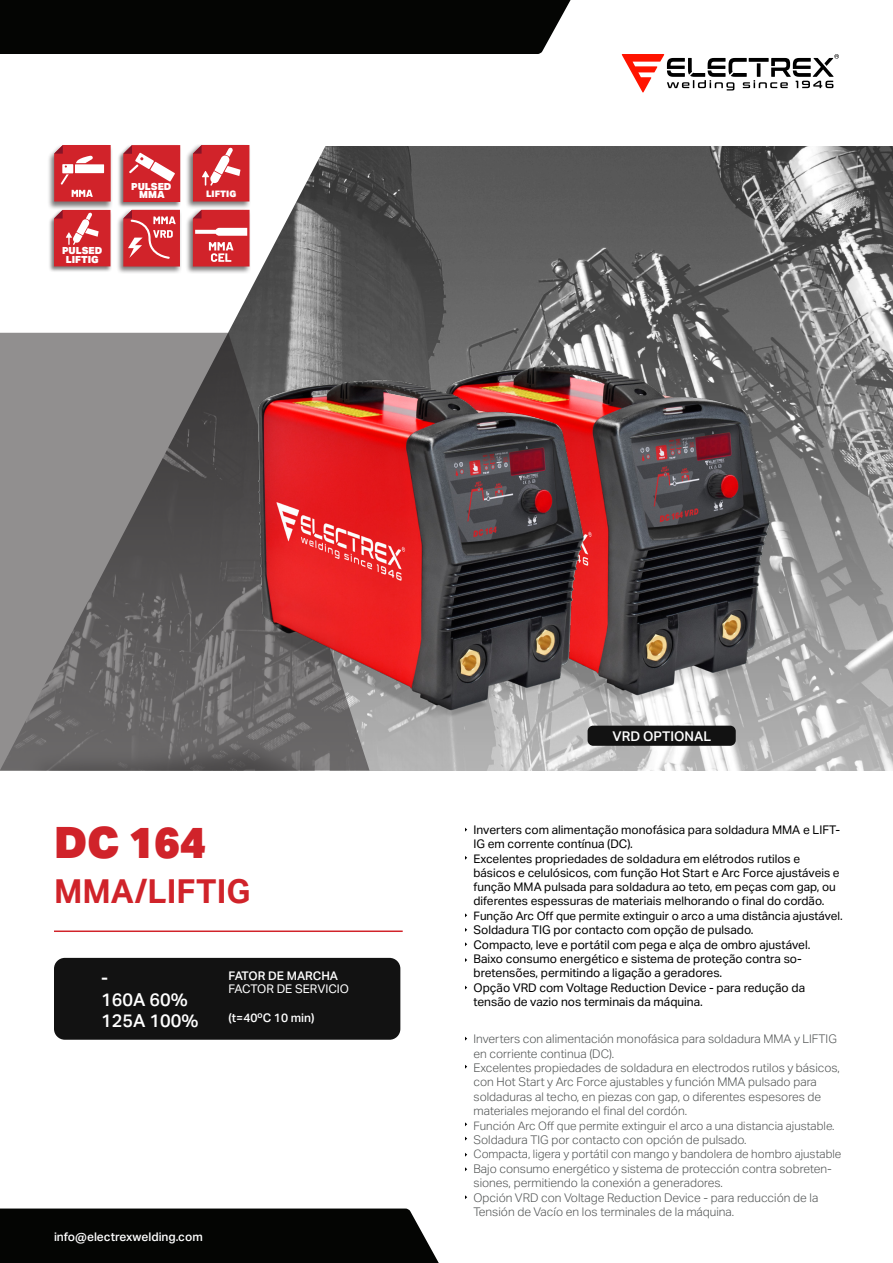
<style>
.page{position:relative;width:893px;height:1263px;background:#fff}
.page>*{position:absolute;margin:0;border:0;box-sizing:border-box;transform-origin:0 0}
.t1{font:900 43.5px "Aktiv Grotesk";color:#d0232a}
.t2{font:700 33px "Aktiv Grotesk";color:#d0232a}
.t3{font:500 18px "Aktiv Grotesk";color:#fff}
.t4{font:500 13.5px "Aktiv Grotesk";color:#fff}
.t5{font:300 12px/14.4px "Aktiv Grotesk";color:#4f5252}
.t6{font:12px/14.4px "Aktiv Grotesk";color:#000001}
.t7{font:500 12px "Aktiv Grotesk";color:#fff}
.t8{font:12px "Aktiv Grotesk";color:#fff}
.t9{font:11.85px/14.2px "Aktiv Grotesk";color:#000001}
.t10{font:300 11.7px "Aktiv Grotesk";color:#4f5252}
.t11{font:11.7px "Aktiv Grotesk";color:#000001}
.Paragraph_Style_4{font:900 9.9px "Aktiv Grotesk";color:#fff}
.Paragraph_Style_4-2{font:900 9px "Aktiv Grotesk";color:#fff}
</style>
<div class="page">
<svg style="left:622px;top:54px;width:217px;height:39px"></svg>
<div style="left:0;top:1208px;width:439px;height:55px;background:#040503"></div>
<hr style="left:54px;top:930px;width:349px;height:2px;background:#d1232a">
<div style="left:0;top:0;width:571px;height:54px;background:#040503"></div>
<img style="left:326px;top:147px;width:567px;height:623px">
<svg style="left:0;top:146px;width:326px;height:187px"></svg>
<svg style="left:0;top:333px;width:369px;height:437px;background:#747272"></svg>
<div style="left:47px;top:144px;width:66px;height:66px;background:#231f20;opacity:.6"></div>
<svg style="left:54px;top:145px;width:57px;height:56px;background:#d84c52"></svg>
<div style="left:185px;top:208px;width:66px;height:66px;background:#231f20;opacity:.6"></div>
<svg style="left:193px;top:210px;width:57px;height:56px;background:#d84b51"></svg>
<div style="left:186px;top:144px;width:65px;height:65px;background:#231f20;opacity:.6"></div>
<svg style="left:193px;top:145px;width:56px;height:56px;background:#d64147"></svg>
<div style="left:48px;top:209px;width:64px;height:64px;background:#231f20;opacity:.6"></div>
<svg style="left:54px;top:210px;width:56px;height:56px;background:#d43940"></svg>
<div style="left:117px;top:144px;width:65px;height:64px;background:#231f20;opacity:.6"></div>
<svg style="left:123px;top:145px;width:57px;height:57px;background:#d54147"></svg>
<div style="left:54px;top:958px;width:346px;height:82px;background:#121212;border-radius:11px"></div>
<div style="left:116px;top:208px;width:66px;height:66px;background:#231f20;opacity:.6"></div>
<svg style="left:123px;top:210px;width:57px;height:56px;background:#d64349"></svg>
<img style="left:436px;top:358px;width:339px;height:351px">
<img style="left:250px;top:373px;width:339px;height:351px">
<div style="left:588px;top:726px;width:148px;height:20px;background:#121212;border-radius:6px"></div>
<p class="Paragraph_Style_4" style="left:62px;top:244px;width:42px">PULSED</p>
<p class="Paragraph_Style_4" style="left:66px;top:253px;width:34px">LIFTIG</p>
<p class="Paragraph_Style_4" style="left:131px;top:180px;width:42px">PULSED</p>
<p class="Paragraph_Style_4" style="left:139px;top:188px;width:27px">MMA</p>
<p class="Paragraph_Style_4-2" style="left:206px;top:188px;width:32px">LIFTIG</p>
<p class="t1" style="left:54px;top:814px;width:153px">DC 164</p>
<p class="t2" style="left:54px;top:871px;width:198px">MMA/LIFTIG</p>
<p class="t3" style="left:101px;top:967px;width:9px">-</p>
<p class="t3" style="left:101px;top:988px;width:88px">160A 60%</p>
<p class="t3" style="left:101px;top:1010px;width:99px">125A 100%</p>
<p class="t7" style="left:229px;top:968px;width:111px">FATOR DE MARCHA</p>
<p class="t8" style="left:229px;top:982px;width:122px">FACTOR DE SERVICIO</p>
<p class="t7" style="left:229px;top:1010px;width:87px">(t=40ºC 10 min)</p>
<p class="t7" style="left:54px;top:1229px;width:150px">info@electrexwelding.com</p>
<p class="t4" style="left:612px;top:728px;width:100px">VRD OPTIONAL</p>
<p class="t6" style="left:473px;top:822px;width:368px">Inverters com alimentação monofásica para soldadura MMA e LIFT-<br>IG em corrente contínua (DC).</p>
<p class="t9" style="left:473px;top:851px;width:368px">Excelentes propriedades de soldadura em elétrodos rutilos e básicos e celulósicos, com função Hot Start e Arc Force ajustáveis e função MMA pulsada para soldadura ao teto, em peças com gap, ou diferentes espessuras de materiais melhorando o final do cordão.</p>
<p class="t11" style="left:473px;top:909px;width:371px">Função Arc Off que permite extinguir o arco a uma distância ajustável.</p>
<p class="t6" style="left:473px;top:923px;width:281px">Soldadura TIG por contacto com opção de pulsado.</p>
<p class="t6" style="left:473px;top:937px;width:338px">Compacto, leve e portátil com pega e alça de ombro ajustável.</p>
<p class="t6" style="left:473px;top:951px;width:330px">Baixo consumo energético e sistema de proteção contra so&shy;bretensões, permitindo a ligação a geradores.</p>
<p class="t6" style="left:473px;top:980px;width:333px">Opção VRD com Voltage Reduction Device - para redução da tensão de vazio nos terminais da máquina.</p>
<p class="t5" style="left:473px;top:1032px;width:365px">Inverters con alimentación monofásica para soldadura MMA y LIFTIG en corriente continua (DC).</p>
<p class="t5" style="left:473px;top:1060px;width:368px">Excelentes propiedades de soldadura en electrodos rutilos y básicos, con Hot Start y Arc Force ajustables y función MMA pulsado para soldaduras al techo, en piezas con gap, o diferentes espesores de materiales mejorando el final del cordón.</p>
<p class="t10" style="left:473px;top:1119px;width:363px">Función Arc Off que permite extinguir el arco a una distancia ajustable.</p>
<p class="t5" style="left:473px;top:1132px;width:275px">Soldadura TIG por contacto con opción de pulsado.</p>
<p class="t10" style="left:473px;top:1147px;width:369px">Compacta, ligera y portátil con mango y bandolera de hombro ajustable</p>
<p class="t5" style="left:473px;top:1161px;width:360px">Bajo consumo energético y sistema de protección contra sobreten&shy;siones, permitiendo la conexión a generadores.</p>
<p class="t5" style="left:473px;top:1190px;width:346px">Opción VRD con Voltage Reduction Device - para reducción de la<br>Tensión de Vacío en los terminales de la máquina.</p>
</div>
